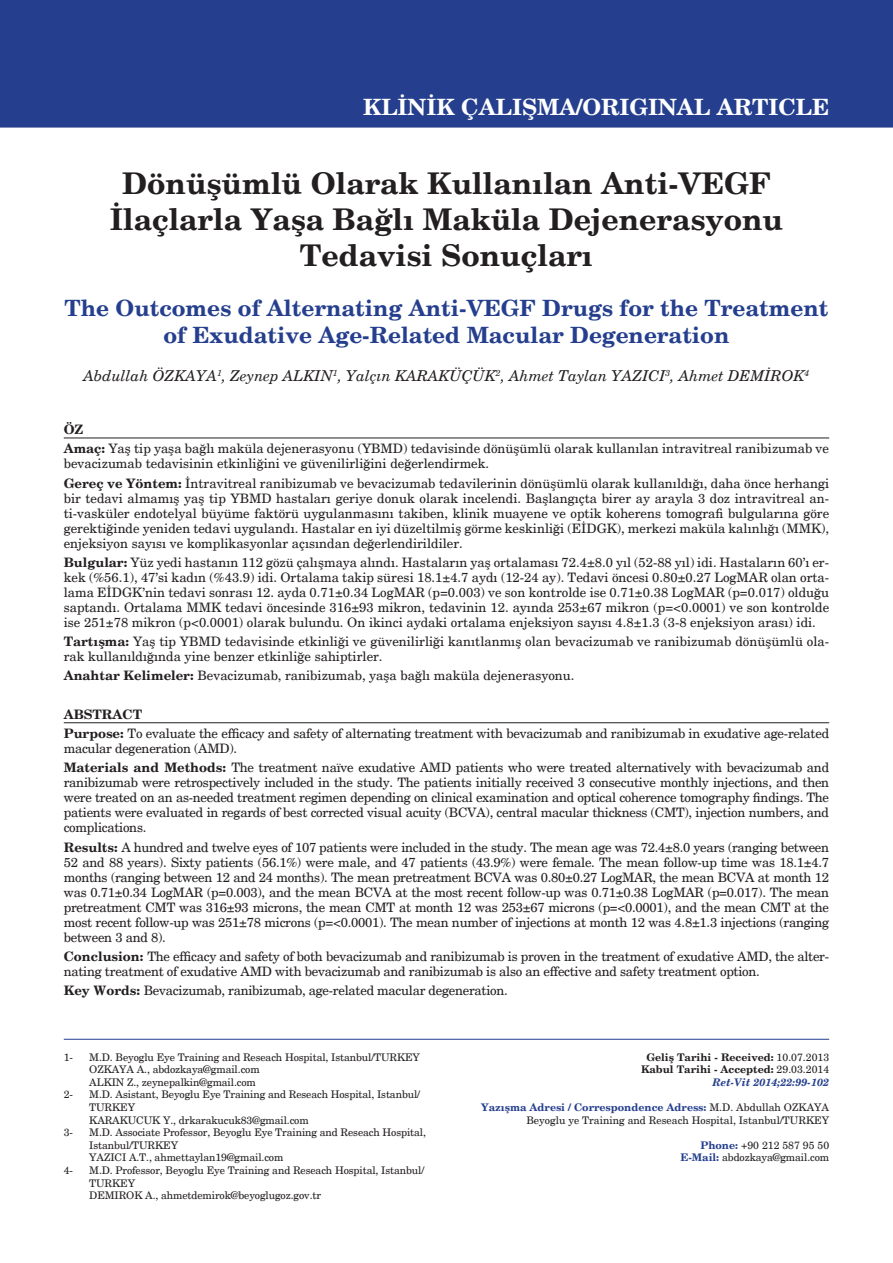
<style>
.page{position:relative;width:893px;height:1263px;background:#fff}
.page>*{position:absolute;margin:0;border:0;box-sizing:border-box;transform-origin:0 0}
.t1{font:700 30px/36px "New Century Schlbk";color:#231f20;text-align:center}
.t2{font:700 22.5px/27px "New Century Schlbk";color:#253f8e;text-align:center}
.t3{font:700 22.5px "New Century Schlbk";color:#fff}
.t4{font:italic 15px "New Century Schlbk";color:#231f20}
.t5{font:13.05px/15px "New Century Schlbk";color:#231f20;text-align:justify}
.t6{font:13.05px/15px "New Century Schlbk";letter-spacing:-.02em;color:#231f20}
.t7{font:700 13.05px "New Century Schlbk";color:#231f20}
.t8{font:10.5px/12.6px "New Century Schlbk";letter-spacing:-.01em;color:#231f20}
.t9{font:700 10.5px "New Century Schlbk";color:#231f20}
.t10{font:700 10.5px "New Century Schlbk";color:#253f8e}
.t11{font:italic 700 10.5px "New Century Schlbk";color:#253f8e}
.s1{font-weight:700}
.s2{font-weight:400}
.s3{font-weight:400;color:#231f20}
.s4{font-weight:700;color:#253f8e}
</style>
<div class="page">
<div style="left:0;top:0;width:893px;height:128px;background:#253f8e"></div>
<hr style="left:64px;top:438px;width:765px;height:1px;background:#231f20">
<hr style="left:64px;top:722px;width:765px;height:1px;background:#231f20">
<hr style="left:64px;top:1039px;width:765px;height:1px;background:#253f8e">
<p class="t3" style="left:363px;top:92px;width:468px">KLİNİK ÇALIŞMA/ORIGINAL ARTICLE</p>
<p class="t1" style="left:110px;top:166px;width:675px">Dönüşümlü Olarak Kullanılan Anti-VEGF<br>İlaçlarla Yaşa Bağlı Maküla Dejenerasyonu<br>Tedavisi Sonuçları</p>
<p class="t2" style="left:65px;top:295px;width:765px">The Outcomes of Alternating Anti-VEGF Drugs for the Treatment of Exudative Age-Related Macular Degeneration</p>
<p class="t4" style="left:84px;top:366px;width:727px">Abdullah ÖZKAYA<sup>1</sup>, Zeynep ALKIN<sup>1</sup>, Yalçın KARAKÜÇÜK<sup>2</sup>, Ahmet Taylan YAZICI<sup>3</sup>, Ahmet DEMİROK<sup>4</sup></p>
<p class="t7" style="left:64px;top:421px;width:21px">ÖZ</p>
<p class="t5" style="left:64px;top:441px;width:767px"><span class="s1">Amaç:</span> Yaş tip yaşa bağlı maküla dejenerasyonu (YBMD) tedavisinde dönüşümlü olarak kullanılan intravitreal ranibizumab ve bevacizumab tedavisinin etkinliğini ve güvenilirliğini değerlendirmek.</p>
<p class="t5" style="left:64px;top:476px;width:767px"><span class="s1">Gereç ve Yöntem:</span> İntravitreal ranibizumab ve bevacizumab tedavilerinin dönüşümlü olarak kullanıldığı, daha önce herhangi bir tedavi almamış yaş tip YBMD hastaları geriye donuk olarak incelendi. Başlangıçta birer ay arayla 3 doz intravitreal an&shy;ti-vasküler endotelyal büyüme faktörü uygulanmasını takiben, klinik muayene ve optik koherens tomografi bulgularına göre gerektiğinde yeniden tedavi uygulandı. Hastalar en iyi düzeltilmiş görme keskinliği (EİDGK), merkezi maküla kalınlığı (MMK), enjeksiyon sayısı ve komplikasyonlar açısından değerlendirildiler.</p>
<p class="t5" style="left:64px;top:555px;width:767px"><span class="s1">Bulgular:</span> Yüz yedi hastanın 112 gözü çalışmaya alındı. Hastaların yaş ortalaması 72.4±8.0 yıl (52-88 yıl) idi. Hastaların 60’ı er&shy;kek (%56.1), 47’si kadın (%43.9) idi. Ortalama takip süresi 18.1±4.7 aydı (12-24 ay). Tedavi öncesi 0.80±0.27 LogMAR olan orta&shy;lama EİDGK’nin tedavi sonrası 12. ayda 0.71±0.34 LogMAR (p=0.003) ve son kontrolde ise 0.71±0.38 LogMAR (p=0.017) olduğu saptandı. Ortalama MMK tedavi öncesinde 316±93 mikron, tedavinin 12. ayında 253±67 mikron (p=&lt;0.0001) ve son kontrolde ise 251±78 mikron (p&lt;0.0001) olarak bulundu. On ikinci aydaki ortalama enjeksiyon sayısı 4.8±1.3 (3-8 enjeksiyon arası) idi.</p>
<p class="t5" style="left:64px;top:634px;width:767px"><span class="s1">Tartışma:</span> Yaş tip YBMD tedavisinde etkinliği ve güvenilirliği kanıtlanmış olan bevacizumab ve ranibizumab dönüşümlü ola&shy;rak kullanıldığında yine benzer etkinliğe sahiptirler.</p>
<p class="t5" style="left:64px;top:668px;width:512px"><span class="s1">Anahtar Kelimeler:</span> Bevacizumab, ranibizumab, yaşa bağlı maküla dejenerasyonu.</p>
<p class="t7" style="left:64px;top:706px;width:80px">ABSTRACT</p>
<p class="t6" style="left:64px;top:726px;width:767px"><span class="s1">Purpose:</span> To evaluate the efficacy and safety of alternating treatment with bevacizumab and ranibizumab in exudative age-related macular degeneration (AMD).</p>
<p class="t5" style="left:64px;top:760px;width:767px"><span class="s1">Materials and Methods:</span> The treatment naïve exudative AMD patients who were treated alternatively with bevacizumab and ranibizumab were retrospectively included in the study. The patients initially received 3 consecutive monthly injections, and then were treated on an as-needed treatment regimen depending on clinical examination and optical coherence tomography findings. The patients were evaluated in regards of best corrected visual acuity (BCVA), central macular thickness (CMT), injection numbers, and complications.</p>
<p class="t5" style="left:64px;top:840px;width:767px"><span class="s1">Results:</span> A hundred and twelve eyes of 107 patients were included in the study. The mean age was 72.4±8.0 years (ranging between 52 and 88 years). Sixty patients (56.1%) were male, and 47 patients (43.9%) were female. The mean follow-up time was 18.1±4.7 months (ranging between 12 and 24 months). The mean pretreatment BCVA was 0.80±0.27 LogMAR, the mean BCVA at month 12 was 0.71±0.34 LogMAR (p=0.003), and the mean BCVA at the most recent follow-up was 0.71±0.38 LogMAR (p=0.017). The mean pretreatment CMT was 316±93 microns, the mean CMT at month 12 was 253±67 microns (p=&lt;0.0001), and the mean CMT at the most recent follow-up was 251±78 microns (p=&lt;0.0001). The mean number of injections at month 12 was 4.8±1.3 injections (ranging between 3 and 8).</p>
<p class="t6" style="left:64px;top:949px;width:767px"><span class="s1">Conclusion:</span> The efficacy and safety of both bevacizumab and ranibizumab is proven in the treatment of exudative AMD, the alter&shy;nating treatment of exudative AMD with bevacizumab and ranibizumab is also an effective and safety treatment option.</p>
<p class="t6" style="left:64px;top:983px;width:446px"><span class="s1">Key Words:</span> Bevacizumab, ranibizumab, age-related macular degeneration.</p>
<p class="t8" style="left:64px;top:1051px;width:11px">1-</p>
<p class="t8" style="left:89px;top:1051px;width:332px">M.D. Beyoglu Eye Training and Reseach Hospital, Istanbul/TURKEY</p>
<p class="t8" style="left:89px;top:1063px;width:172px">OZKAYA A., abdozkaya@gmail.com</p>
<p class="t8" style="left:89px;top:1076px;width:168px">ALKIN Z., zeynepalkin@gmail.com</p>
<p class="t8" style="left:64px;top:1088px;width:11px">2-</p>
<p class="t8" style="left:89px;top:1088px;width:332px">M.D. Asistant, Beyoglu Eye Training and Reseach Hospital, Istanbul/<br>TURKEY</p>
<p class="t8" style="left:89px;top:1114px;width:221px">KARAKUCUK Y., drkarakucuk83@gmail.com</p>
<p class="t8" style="left:64px;top:1126px;width:11px">3-</p>
<p class="t8" style="left:89px;top:1126px;width:338px">M.D. Associate Professor, Beyoglu Eye Training and Reseach Hospital,<br>Istanbul/TURKEY</p>
<p class="t8" style="left:89px;top:1151px;width:196px">YAZICI A.T., ahmettaylan19@gmail.com</p>
<p class="t8" style="left:64px;top:1164px;width:11px">4-</p>
<p class="t8" style="left:89px;top:1164px;width:337px">M.D. Professor, Beyoglu Eye Training and Reseach Hospital, Istanbul/<br>TURKEY</p>
<p class="t8" style="left:89px;top:1189px;width:233px">DEMIROK A., ahmetdemirok@beyoglugoz.gov.tr</p>
<p class="t9" style="left:646px;top:1050px;width:184px">Geliş Tarihi - Received: <span class="s2">10.07.2013</span></p>
<p class="t9" style="left:641px;top:1063px;width:190px">Kabul Tarihi - Accepted: <span class="s2">29.03.2014</span></p>
<p class="t11" style="left:713px;top:1075px;width:118px">Ret-Vit 2014;22:99-102</p>
<p class="t10" style="left:481px;top:1101px;width:349px">Yazışma Adresi / Correspondence Adress: <span class="s3">M.D. Abdullah OZKAYA</span></p>
<p class="t8" style="left:526px;top:1114px;width:304px">Beyoglu ye Training and Reseach Hospital, Istanbul/TURKEY</p>
<p class="t8" style="left:700px;top:1139px;width:130px"><span class="s4">Phone:</span> +90 212 587 95 50</p>
<p class="t8" style="left:680px;top:1151px;width:150px"><span class="s4">E-Mail:</span> abdozkaya@gmail.com</p>
</div>
